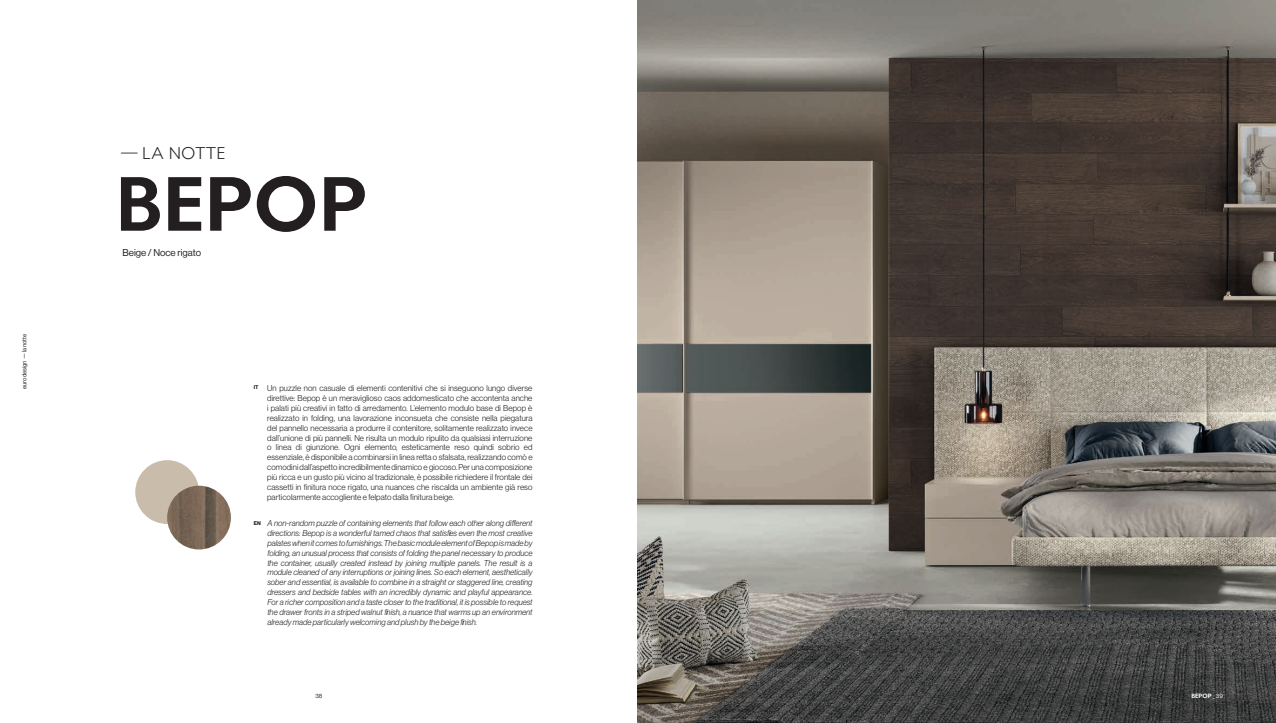
<style>
.page{position:relative;width:1276px;height:723px;background:#fff}
.page>*{position:absolute;margin:0;border:0;box-sizing:border-box;transform-origin:0 0}
.t1{font:700 75px "Widescreen";color:#231f20}
.t2{font:300 16.5px "Widescreen";color:#231f20}
.t3{font:9.75px "N Haas Grotesk DS Pro 55 Rg";color:#231f20}
.t4{font:8.25px/9.9px "N Haas Grotesk DS Pro 45 Lt";letter-spacing:.01em;color:#231f20;text-align:justify}
.t5{font:8.25px/9.9px "N Haas Grotesk DS Pro 46 Lt It";letter-spacing:.005em;color:#231f20;text-align:justify}
.t6{font:6px "N Haas Grotesk DS Pro 55 Rg";color:#231f20}
.t7{font:700 6px "Widescreen";color:#fff}
.t8{font:5.25px "N Haas Grotesk DS Pro 75 Bd";color:#231f20}
.s1{font-family:"N Haas Grotesk DS Pro 55 Rg";font-weight:400}
</style>
<div class="page">
<img style="left:638px;top:0;width:638px;height:723px">
<div style="left:135px;top:460px;width:64px;height:64px;background:#c9bcaa;border-radius:32px"></div>
<img style="left:167px;top:486px;width:64px;height:63px;border-radius:32px">
<p class="t6" style="left:21px;top:389px;width:56px;rotate:-90deg">eurodesign — la notte</p>
<h2 class="t2" style="left:121px;top:142px;width:106px">— LA NOTTE</h2>
<h1 class="t1" style="left:115px;top:153px;width:253px">BEPOP</h1>
<p class="t3" style="left:122px;top:247px;width:80px">Beige / Noce rigato</p>
<p class="t4" style="left:267px;top:383px;width:267px">Un puzzle non casuale di elementi contenitivi che si inseguono lungo diverse direttive: Bepop è un meraviglioso caos addomesticato che accontenta anche i palati più creativi in fatto di arredamento. L’elemento modulo base di Bepop è realizzato in folding, una lavorazione inconsueta che consiste nella piegatura del pannello necessaria a produrre il contenitore, solitamente realizzato invece dall’unione di più pannelli. Ne risulta un modulo ripulito da qualsiasi interruzione o linea di giunzione. Ogni elemento, esteticamente reso quindi sobrio ed essenziale, è disponibile a combinarsi in linea retta o sfalsata, realizzando comò e comodini dall’aspetto incredibilmente dinamico e giocoso. Per una composizione più ricca e un gusto più vicino al tradizionale, è possibile richiedere il frontale dei cassetti in finitura noce rigato, una nuances che riscalda un ambiente già reso particolarmente accogliente e felpato dalla finitura beige.</p>
<p class="t5" style="left:267px;top:518px;width:267px">A non-random puzzle of containing elements that follow each other along different directions: Bepop is a wonderful tamed chaos that satisfies even the most creative palates when it comes to furnishings. The basic module element of Bepop is made by folding, an unusual process that consists of folding the panel necessary to produce the container, usually created instead by joining multiple panels. The result is a module cleaned of any interruptions or joining lines. So each element, aesthetically sober and essential, is available to combine in a straight or staggered line, creating dressers and bedside tables with an incredibly dynamic and playful appearance.<br>For a richer composition and a taste closer to the traditional, it is possible to request the drawer fronts in a striped walnut finish, a nuance that warms up an environment already made particularly welcoming and plush by the beige finish.</p>
<p class="t8" style="left:254px;top:384px;width:6px">IT</p>
<p class="t8" style="left:254px;top:520px;width:9px">EN</p>
<p class="t6" style="left:315px;top:692px;width:8px">38</p>
<p class="t7" style="left:1191px;top:692px;width:33px">BEPOP <span class="s1">_ 39</span></p>
</div>
